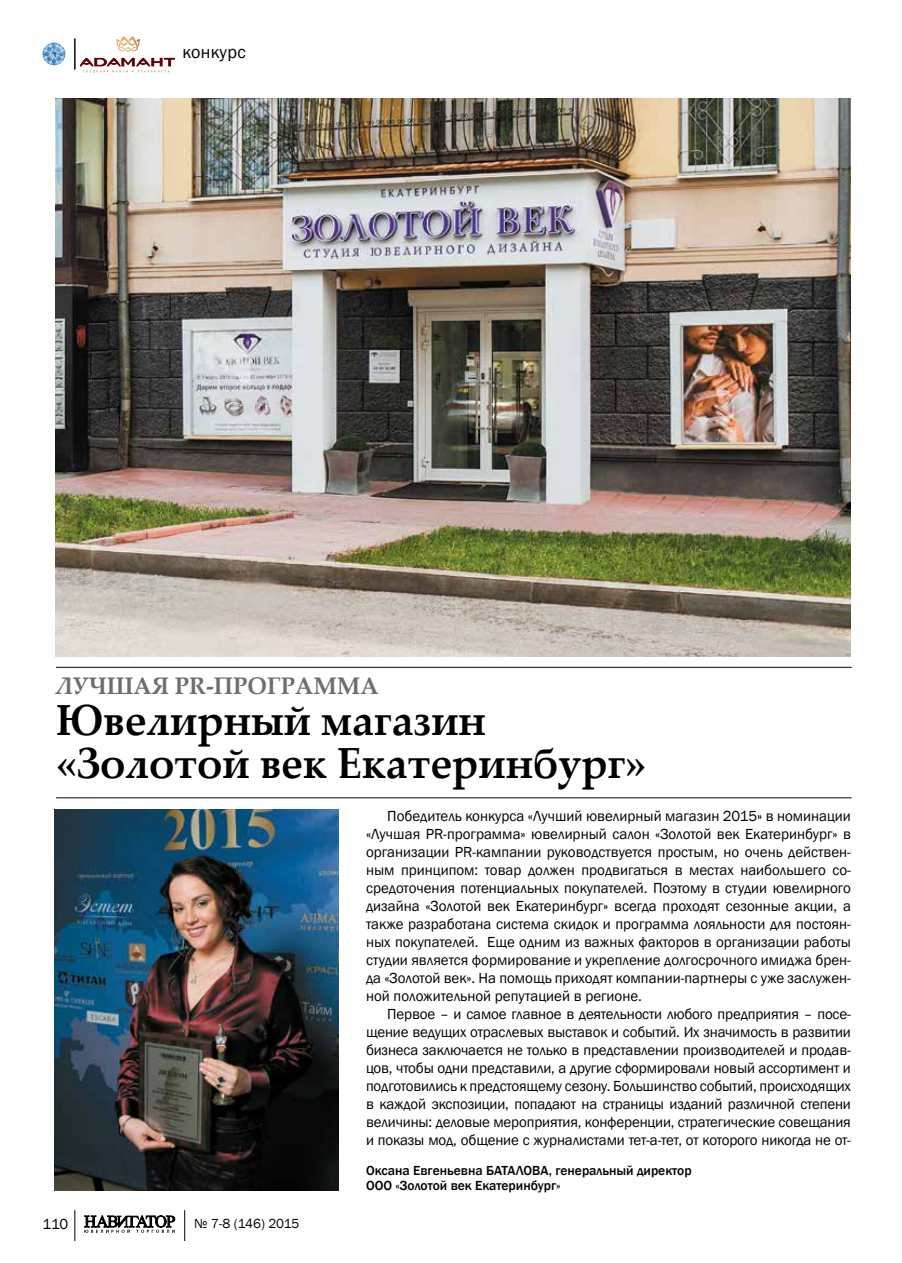
<style>
.page{position:relative;width:902px;height:1263px;background:#fff}
.page>*{position:absolute;margin:0;border:0;box-sizing:border-box;transform-origin:0 0}
.t1{font:700 43.5px/43.5px "Palatino Linotype";color:#000;scale:.94 1}
.t2{font:700 24px "Palatino Linotype";color:#6d6e71}
.t3{font:18px "Franklin Gothic";letter-spacing:.02em;color:#000}
.t4{font:15px/18px "Franklin Gothic";letter-spacing:-.01em;color:#000;text-align:justify}
.t5{font:500 13.5px/15px "Franklin Gothic";color:#000}
.t6{font:13.5px "Franklin Gothic";letter-spacing:-.015em;color:#000}
</style>
<div class="page">
<img style="left:43px;top:43px;width:22px;height:22px;border-radius:11px">
<svg style="left:84px;top:1215px;width:91px;height:18px"></svg>
<hr style="left:184px;top:1210px;width:1px;height:31px;background:#000">
<hr style="left:74px;top:1210px;width:1px;height:31px;background:#000">
<hr style="left:74px;top:39px;width:1px;height:30px;background:#000">
<svg style="left:80px;top:58px;width:95px;height:15px"></svg>
<svg style="left:116px;top:36px;width:24px;height:15px"></svg>
<hr style="left:56px;top:797px;width:795px;height:1px;background:#000">
<hr style="left:56px;top:667px;width:795px;height:1px;background:#000">
<img style="left:55px;top:98px;width:795px;height:558px">
<img style="left:54px;top:809px;width:285px;height:382px">
<p class="t3" style="left:182px;top:41px;width:65px">конкурс</p>
<h2 class="t2" style="left:55px;top:668px;width:325px">Лучшая PR-программа</h2>
<h1 class="t1" style="left:56px;top:697px;width:629px">Ювелирный магазин «Золотой век Екатеринбург»</h1>
<p class="t4" style="left:366px;top:807px;width:486px;text-indent:21px">Победитель конкурса «Лучший ювелирный магазин 2015» в номинации «Лучшая PR-программа» ювелирный салон «Золотой век Екатеринбург» в организации PR-кампании руководствуется простым, но очень действен&shy;ным принципом: товар должен продвигаться в местах наибольшего со&shy;средоточения потенциальных покупателей. Поэтому в студии ювелирного дизайна «Золотой век Екатеринбург» всегда проходят сезонные акции, а также разработана система скидок и программа лояльности для постоян&shy;ных покупателей. Еще одним из важных факторов в организации работы студии является формирование и укрепление долгосрочного имиджа брен&shy;да «Золотой век». На помощь приходят компании-партнеры с уже заслужен&shy;ной положительной репутацией в регионе.</p>
<p class="t4" style="left:366px;top:1005px;width:486px;text-indent:21px">Первое – и самое главное в деятельности любого предприятия – посе&shy;щение ведущих отраслевых выставок и событий. Их значимость в развитии бизнеса заключается не только в представлении производителей и продав&shy;цов, чтобы одни представили, а другие сформировали новый ассортимент и подготовились к предстоящему сезону. Большинство событий, происходящих в каждой экспозиции, попадают на страницы изданий различной степени величины: деловые мероприятия, конференции, стратегические совещания и показы мод, общение с журналистами тет-а-тет, от которого никогда не от-</p>
<p class="t4" style="left:43px;top:1215px;width:27px">110</p>
<p class="t6" style="left:194px;top:1215px;width:107px">№ 7-8 (146) 2015</p>
<p class="t5" style="left:366px;top:1163px;width:327px">Оксана Евгеньевна Баталова, генеральный директор<br>ООО «Золотой век Екатеринбург»</p>
</div>
